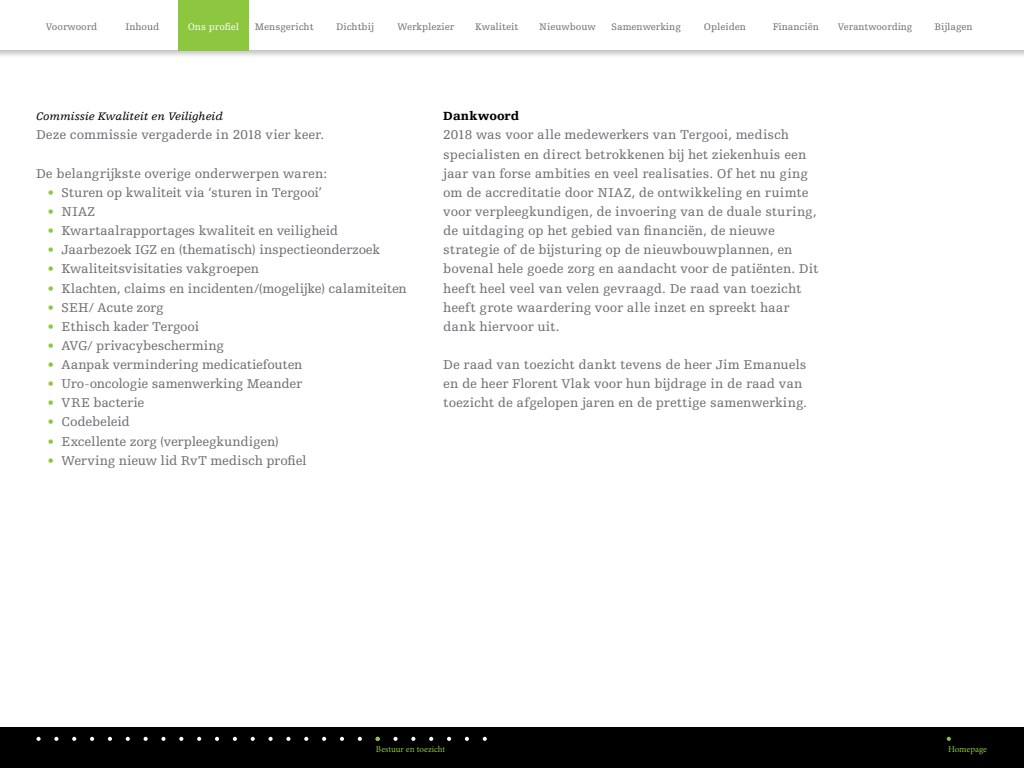
<style>
.page{position:relative;width:1024px;height:768px;background:#fff}
.page>*{position:absolute;margin:0;border:0;box-sizing:border-box;transform-origin:0 0}
.t1{font:13.5px/19.1px "Egyptienne FLT Std";letter-spacing:-.005em;color:#6d6e71}
.t2{font:900 12.5px "Egyptienne FLT Std";color:#000}
.t3{font:italic 11.5px "Egyptienne FLT Std";letter-spacing:.005em;color:#000}
.t4{font:10px "Egyptienne FLT Std";color:#6d6e71}
.t5{font:10px "Egyptienne FLT Std";color:#fff}
.t6{font:9px "Minion Pro";letter-spacing:-.005em;color:#8dc63f}
.s1{color:#8dc63f}
</style>
<div class="page">
<div style="left:0;top:0;width:1024px;height:59px;background:#000;opacity:.25"></div>
<div style="left:0;top:0;width:1024px;height:50px;background:#fff"></div>
<div style="left:0;top:728px;width:1024px;height:40px;background:#000"></div>
<svg style="left:947px;top:737px;width:4px;height:4px"></svg>
<svg style="left:36px;top:737px;width:5px;height:4px"></svg>
<svg style="left:54px;top:737px;width:4px;height:4px"></svg>
<svg style="left:72px;top:737px;width:4px;height:4px"></svg>
<svg style="left:90px;top:737px;width:4px;height:4px"></svg>
<svg style="left:108px;top:737px;width:4px;height:4px"></svg>
<svg style="left:126px;top:737px;width:4px;height:4px"></svg>
<svg style="left:144px;top:737px;width:4px;height:4px"></svg>
<svg style="left:161px;top:737px;width:5px;height:4px"></svg>
<svg style="left:179px;top:737px;width:4px;height:4px"></svg>
<svg style="left:197px;top:737px;width:4px;height:4px"></svg>
<svg style="left:215px;top:737px;width:4px;height:4px"></svg>
<svg style="left:233px;top:737px;width:4px;height:4px"></svg>
<svg style="left:251px;top:737px;width:4px;height:4px"></svg>
<svg style="left:269px;top:737px;width:4px;height:4px"></svg>
<svg style="left:286px;top:737px;width:4px;height:4px"></svg>
<svg style="left:304px;top:737px;width:4px;height:4px"></svg>
<svg style="left:322px;top:737px;width:4px;height:4px"></svg>
<svg style="left:340px;top:737px;width:4px;height:4px"></svg>
<svg style="left:358px;top:737px;width:4px;height:4px"></svg>
<svg style="left:393px;top:737px;width:5px;height:4px"></svg>
<svg style="left:411px;top:737px;width:4px;height:4px"></svg>
<svg style="left:429px;top:737px;width:4px;height:4px"></svg>
<svg style="left:447px;top:737px;width:4px;height:4px"></svg>
<svg style="left:465px;top:737px;width:4px;height:4px"></svg>
<svg style="left:483px;top:737px;width:4px;height:4px"></svg>
<svg style="left:376px;top:737px;width:4px;height:4px"></svg>
<div style="left:178px;top:0;width:71px;height:50px;background:#8dc63f"></div>
<p class="t4" style="left:46px;top:21px;width:53px">Voorwoord</p>
<p class="t4" style="left:125px;top:21px;width:35px">Inhoud</p>
<p class="t5" style="left:188px;top:21px;width:53px">Ons profiel</p>
<p class="t4" style="left:255px;top:21px;width:60px">Mensgericht</p>
<p class="t4" style="left:336px;top:21px;width:39px">Dichtbij</p>
<p class="t4" style="left:398px;top:21px;width:58px">Werkplezier</p>
<p class="t4" style="left:475px;top:21px;width:45px">Kwaliteit</p>
<p class="t4" style="left:539px;top:21px;width:58px">Nieuwbouw</p>
<p class="t4" style="left:612px;top:21px;width:71px">Samenwerking</p>
<p class="t4" style="left:704px;top:21px;width:44px">Opleiden</p>
<p class="t4" style="left:773px;top:21px;width:48px">Financiën</p>
<p class="t4" style="left:838px;top:21px;width:76px">Verantwoording</p>
<p class="t4" style="left:934px;top:21px;width:40px">Bijlagen</p>
<p class="t3" style="left:36px;top:110px;width:189px">Commissie Kwaliteit en Veiligheid</p>
<p class="t1" style="left:36px;top:126px;width:290px">Deze commissie vergaderde in 2018 vier keer.</p>
<p class="t1" style="left:36px;top:164px;width:292px">De belangrijkste overige onderwerpen waren:</p>
<p class="t1" style="left:47px;top:183px;width:276px"><span class="s1">•</span> Sturen op kwaliteit via ‘sturen in Tergooi’</p>
<p class="t1" style="left:47px;top:202px;width:49px"><span class="s1">•</span> NIAZ</p>
<p class="t1" style="left:47px;top:221px;width:292px"><span class="s1">•</span> Kwartaalrapportages kwaliteit en veiligheid</p>
<p class="t1" style="left:47px;top:240px;width:334px"><span class="s1">•</span> Jaarbezoek IGZ en (thematisch) inspectieonderzoek</p>
<p class="t1" style="left:47px;top:260px;width:213px"><span class="s1">•</span> Kwaliteitsvisitaties vakgroepen</p>
<p class="t1" style="left:47px;top:279px;width:361px"><span class="s1">•</span> Klachten, claims en incidenten/(mogelijke) calamiteiten</p>
<p class="t1" style="left:47px;top:298px;width:118px"><span class="s1">•</span> SEH/ Acute zorg</p>
<p class="t1" style="left:47px;top:317px;width:153px"><span class="s1">•</span> Ethisch kader Tergooi</p>
<p class="t1" style="left:47px;top:336px;width:178px"><span class="s1">•</span> AVG/ privacybescherming</p>
<p class="t1" style="left:47px;top:355px;width:257px"><span class="s1">•</span> Aanpak vermindering medicatiefouten</p>
<p class="t1" style="left:47px;top:374px;width:256px"><span class="s1">•</span> Uro-oncologie samenwerking Meander</p>
<p class="t1" style="left:47px;top:394px;width:98px"><span class="s1">•</span> VRE bacterie</p>
<p class="t1" style="left:47px;top:413px;width:84px"><span class="s1">•</span> Codebeleid</p>
<p class="t1" style="left:47px;top:432px;width:233px"><span class="s1">•</span> Excellente zorg (verpleegkundigen)</p>
<p class="t1" style="left:47px;top:451px;width:261px"><span class="s1">•</span> Werving nieuw lid RvT medisch profiel</p>
<p class="t2" style="left:443px;top:109px;width:77px">Dankwoord</p>
<p class="t1" style="left:443px;top:126px;width:376px">2018 was voor alle medewerkers van Tergooi, medisch specialisten en direct betrokkenen bij het ziekenhuis een jaar van forse ambities en veel realisaties. Of het nu ging om de accreditatie door NIAZ, de ontwikkeling en ruimte voor verpleegkundigen, de invoering van de duale sturing, de uitdaging op het gebied van financiën, de nieuwe strategie of de bijsturing op de nieuwbouwplannen, en bovenal hele goede zorg en aandacht voor de patiënten. Dit heeft heel veel van velen gevraagd. De raad van toezicht heeft grote waardering voor alle inzet en spreekt haar dank hiervoor uit.</p>
<p class="t1" style="left:443px;top:355px;width:365px">De raad van toezicht dankt tevens de heer Jim Emanuels en de heer Florent Vlak voor hun bijdrage in de raad van toezicht de afgelopen jaren en de prettige samenwerking.</p>
<p class="t6" style="left:376px;top:743px;width:71px">Bestuur en toezicht</p>
<p class="t6" style="left:948px;top:743px;width:40px">Homepage</p>
</div>
